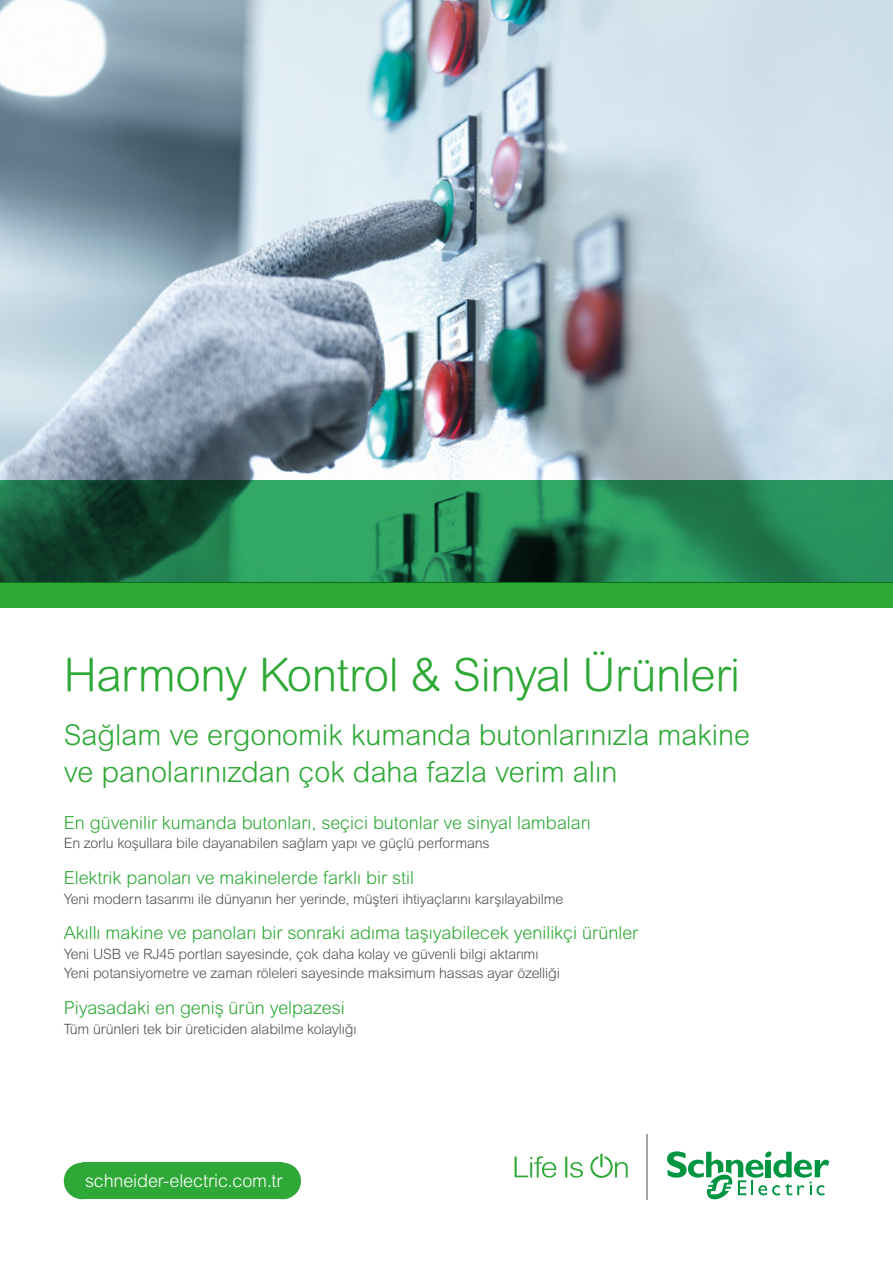
<style>
.page{position:relative;width:893px;height:1263px;background:#fff}
.page>*{position:absolute;margin:0;border:0;box-sizing:border-box;transform-origin:0 0}
.t1{font:300 45.9px "Arial Rounded MT Pro";letter-spacing:-.01em;color:#2ea836}
.t2{font:300 28.8px/36.8px "Arial Rounded MT Pro";color:#2ea836}
.t3{font:300 18px "Arial Rounded MT Pro";color:#2ea836}
.t4{font:300 18px "Arial MT Pro";letter-spacing:-.005em;color:#fff}
.t5{font:300 14.25px/19.5px "Arial Rounded MT Pro";letter-spacing:-.01em;color:#505456}
</style>
<div class="page">
<img style="left:0;top:0;width:893px;height:481px">
<div style="left:0;top:583px;width:893px;height:25px;background:#2ea836"></div>
<svg style="left:0;top:481px;width:893px;height:102px;background:#217a4c"></svg>
<svg style="left:514px;top:1156px;width:42px;height:22px"></svg>
<svg style="left:565px;top:1156px;width:18px;height:22px"></svg>
<svg style="left:590px;top:1154px;width:38px;height:24px"></svg>
<svg style="left:667px;top:1151px;width:162px;height:49px"></svg>
<hr style="left:647px;top:1135px;width:1px;height:65px;background:#9fa4a9">
<div style="left:64px;top:1163px;width:36px;height:36px;background:#2ea836;border-radius:50%"></div>
<div style="left:264px;top:1163px;width:37px;height:36px;background:#2ea836;border-radius:50%"></div>
<div style="left:82px;top:1163px;width:201px;height:36px;background:#2ea836"></div>
<h1 class="t1" style="left:64px;top:648px;width:678px">Harmony Kontrol &amp; Sinyal Ürünleri</h1>
<h2 class="t2" style="left:64px;top:718px;width:688px">Sağlam ve ergonomik kumanda butonlarınızla makine ve panolarınızdan çok daha fazla verim alın</h2>
<p class="t3" style="left:64px;top:812px;width:528px">En güvenilir kumanda butonları, seçici butonlar ve sinyal lambaları</p>
<p class="t5" style="left:64px;top:834px;width:427px">En zorlu koşullara bile dayanabilen sağlam yapı ve güçlü performans</p>
<p class="t3" style="left:64px;top:867px;width:352px">Elektrik panoları ve makinelerde farklı bir stil</p>
<p class="t5" style="left:64px;top:889px;width:501px">Yeni modern tasarımı ile dünyanın her yerinde, müşteri ihtiyaçlarını karşılayabilme</p>
<p class="t3" style="left:64px;top:923px;width:576px">Akıllı makine ve panoları bir sonraki adıma taşıyabilecek yenilikçi ürünler</p>
<p class="t5" style="left:64px;top:945px;width:498px">Yeni USB ve RJ45 portları sayesinde, çok daha kolay ve güvenli bilgi aktarımı<br>Yeni potansiyometre ve zaman röleleri sayesinde maksimum hassas ayar özelliği</p>
<p class="t3" style="left:64px;top:998px;width:282px">Piyasadaki en geniş ürün yelpazesi</p>
<p class="t5" style="left:64px;top:1020px;width:294px">Tüm ürünleri tek bir üreticiden alabilme kolaylığı</p>
<p class="t4" style="left:85px;top:1169px;width:199px">schneider-electric.com.tr</p>
</div>
